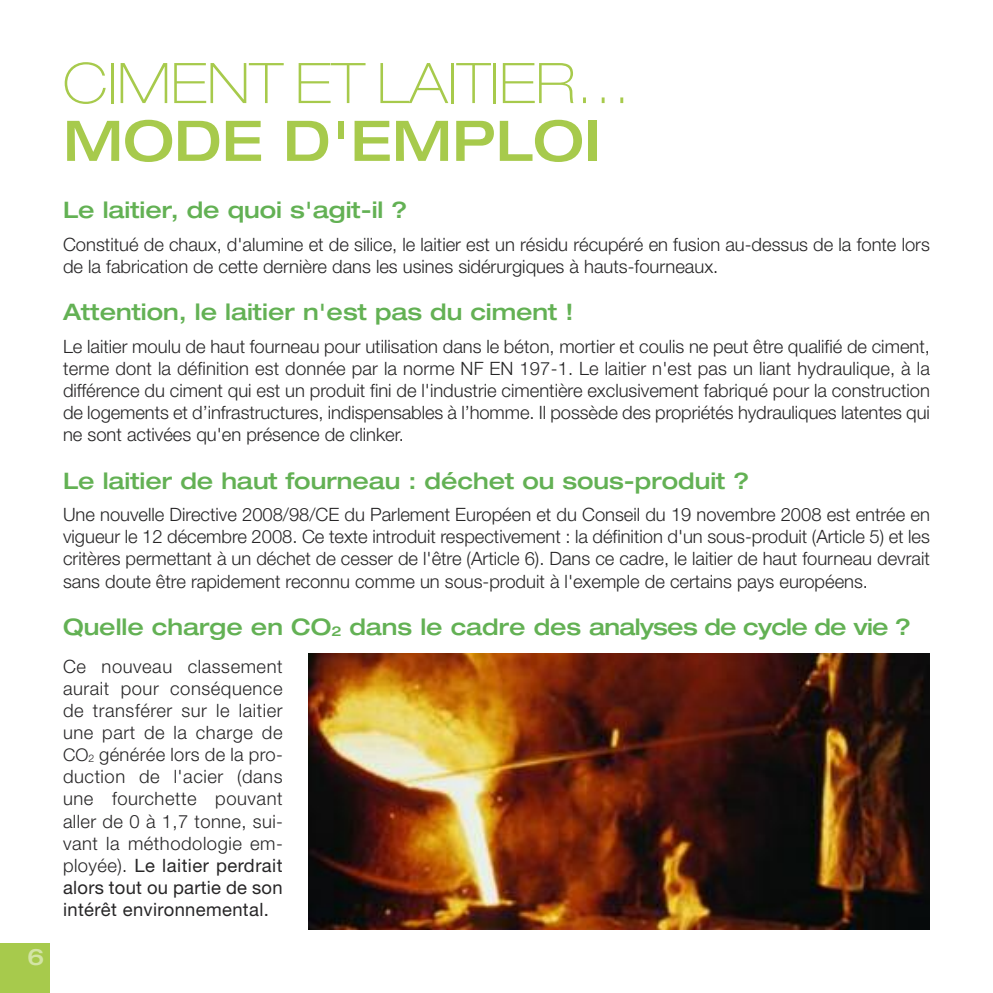
<style>
.page{position:relative;width:993px;height:993px;background:#fff}
.page>*{position:absolute;margin:0;border:0;box-sizing:border-box;transform-origin:0 0}
.t1{font:100 expanded 56px "Helvetica Neue";color:#a7ca4c}
.t2{font:500 expanded 56px "Helvetica Neue";color:#a7ca4c}
.t3{font:500 expanded 22.75px "Helvetica Neue";color:#63b154}
.t4{font:500 expanded 22.75px "Helvetica Neue";color:#d3e4a5}
.t5{font:300 18.38px/22.1px "Helvetica Neue";color:#272627;text-align:justify}
.s1{font-size:13.65px}
.s2{font-size:17.5px}
.s3{font-size:10.5px}
.s4{font-weight:400}
</style>
<div class="page">
<img style="left:309px;top:653px;width:620px;height:276px">
<div style="left:0;top:943px;width:50px;height:49px;background:#a7ca4c"></div>
<p class="t4" style="left:28px;top:948px;width:18px">6</p>
<h1 class="t1" style="left:63px;top:63px;width:569px">CIMENT ET LAITIER…</h1>
<h1 class="t2" style="left:63px;top:121px;width:538px">MODE D'EMPLOI</h1>
<p class="t3" style="left:63px;top:202px;width:346px">Le laitier, de quoi s'agit-il ?</p>
<p class="t5" style="left:63px;top:235px;width:868px">Constitué de chaux, d'alumine et de silice, le laitier est un résidu récupéré en fusion au-dessus de la fonte lors de la fabrication de cette dernière dans les usines sidérurgiques à hauts-fourneaux.</p>
<p class="t3" style="left:63px;top:304px;width:512px">Attention, le laitier n'est pas du ciment !</p>
<p class="t5" style="left:63px;top:337px;width:868px">Le laitier moulu de haut fourneau pour utilisation dans le béton, mortier et coulis ne peut être qualifié de ciment, terme dont la définition est donnée par la norme NF EN 197-1. Le laitier n'est pas un liant hydraulique, à la différence du ciment qui est un produit fini de l'industrie cimentière exclusivement fabriqué pour la construction de logements et d’infrastructures, indispensables à l’homme. Il possède des propriétés hydrauliques latentes qui ne sont activées qu'en présence de clinker.</p>
<p class="t3" style="left:63px;top:472px;width:687px">Le laitier de haut fourneau : déchet ou sous-produit ?</p>
<p class="t5" style="left:63px;top:505px;width:868px">Une nouvelle Directive 2008/98/CE du Parlement Européen et du Conseil du 19 novembre 2008 est entrée en vigueur le 12 décembre 2008. Ce texte introduit respectivement : la définition d'un sous-produit (Article 5) et les critères permettant à un déchet de cesser de l'être (Article 6). Dans ce cadre, le laitier de haut fourneau devrait sans doute être rapidement reconnu comme un sous-produit à l'exemple de certains pays européens.</p>
<p class="t3" style="left:63px;top:618px;width:849px">Quelle charge en CO<span class="s1">2</span> dans le cadre des analyses de cycle de vie ?</p>
<p class="t5" style="left:63px;top:657px;width:221px">Ce nouveau classement aurait pour conséquence de transférer sur le laitier une part de la charge de <span class="s2">CO</span><span class="s3">2</span> générée lors de la pro&shy;duction de l'acier (dans une fourchette pouvant aller de 0 à 1,7 tonne, sui&shy;vant la méthodologie em&shy;ployée). <span class="s4">Le laitier perdrait alors tout ou partie de son intérêt environnemental.</span></p>
</div>
